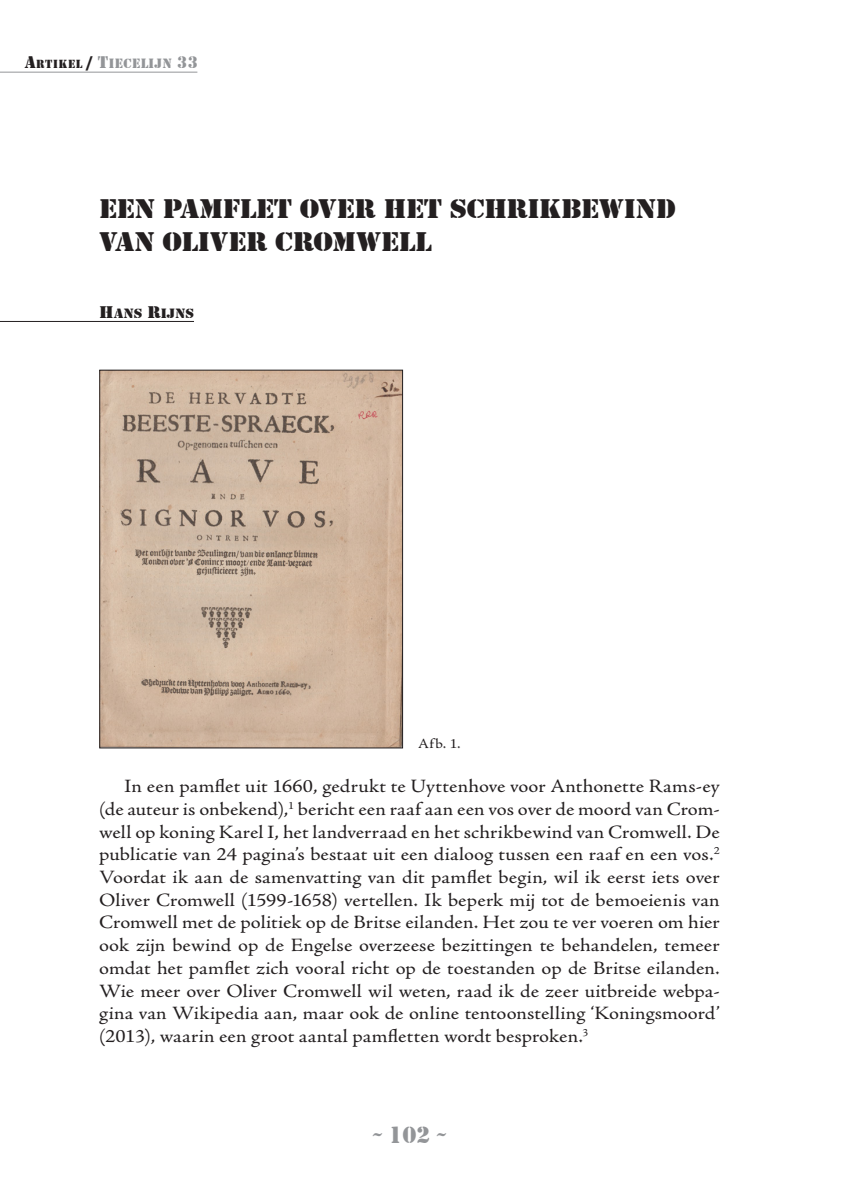
<style>
.page{position:relative;width:844px;height:1191px;background:#fff}
.page>*{position:absolute;margin:0;border:0;box-sizing:border-box;transform-origin:0 0}
.t1{font:28px/33.6px "Stencil";letter-spacing:-.015em;color:#231f20;scale:1.1 1}
.t2{font:24.5px "Stencil";color:#939598}
.t3{font:18.9px/22.8px "Adobe Jenson Pro";letter-spacing:.005em;color:#231f20;text-align:justify;scale:1.1 1}
.t4{font:14px "Stencil";letter-spacing:.03em;color:#939598}
.t5{font:14px "Stencil";color:#231f20;scale:1.1 1}
.t6{font:14px "Adobe Jenson Pro";color:#231f20;scale:1.1 1}
.s1{font-size:17.5px;color:#231f20}
.s2{font-size:12.25px;color:#231f20}
.s3{font-size:17.5px}
</style>
<div class="page">
<hr style="left:0;top:321px;width:194px;height:1px;background:#231f20">
<hr style="left:0;top:72px;width:197px;height:1px;background:#939598">
<img style="left:101px;top:372px;width:300px;height:374px">
<div style="left:99px;top:370px;width:304px;height:378px;border:1px solid #231f20"></div>
<p class="t4" style="left:25px;top:55px;width:174px"><span class="s1">A</span><span class="s2">rtikel</span> <span class="s1">/</span> <span class="s3">T</span>IECELIJN <span class="s3">33</span></p>
<h1 class="t1" style="left:99px;top:192px;width:525px">EEN PAMFLET OVER HET SCHRIKBEWIND<br>VAN OLIVER CROMWELL</h1>
<p class="t5" style="left:99px;top:305px;width:88px"><span class="s3">H</span>ANS <span class="s3">R</span>IJNS</p>
<p class="t6" style="left:418px;top:736px;width:40px">Afb. 1.</p>
<p class="t3" style="left:99px;top:775px;width:565px;text-indent:25px">In een pamflet uit 1660, gedrukt te Uyttenhove voor Anthonette Rams-ey (de auteur is onbekend),<sup>1</sup> bericht een raaf aan een vos over de moord van Crom&shy;well op koning Karel I, het landverraad en het schrikbewind van Cromwell. De publicatie van 24 pagina’s bestaat uit een dialoog tussen een raaf en een vos.<sup>2<br></sup>Voordat ik aan de samenvatting van dit pamflet begin, wil ik eerst iets over Oliver Cromwell (1599-1658) vertellen. Ik beperk mij tot de bemoeienis van Cromwell met de politiek op de Britse eilanden. Het zou te ver voeren om hier ook zijn bewind op de Engelse overzeese bezittingen te behandelen, temeer omdat het pamflet zich vooral richt op de toestanden op de Britse eilanden.<br>Wie meer over Oliver Cromwell wil weten, raad ik de zeer uitbreide webpa&shy;gina van Wikipedia aan, maar ook de online tentoonstelling ‘Koningsmoord’ (2013), waarin een groot aantal pamfletten wordt besproken.<sup>3</sup></p>
<p class="t2" style="left:373px;top:1120px;width:75px">~ 102 ~</p>
</div>
